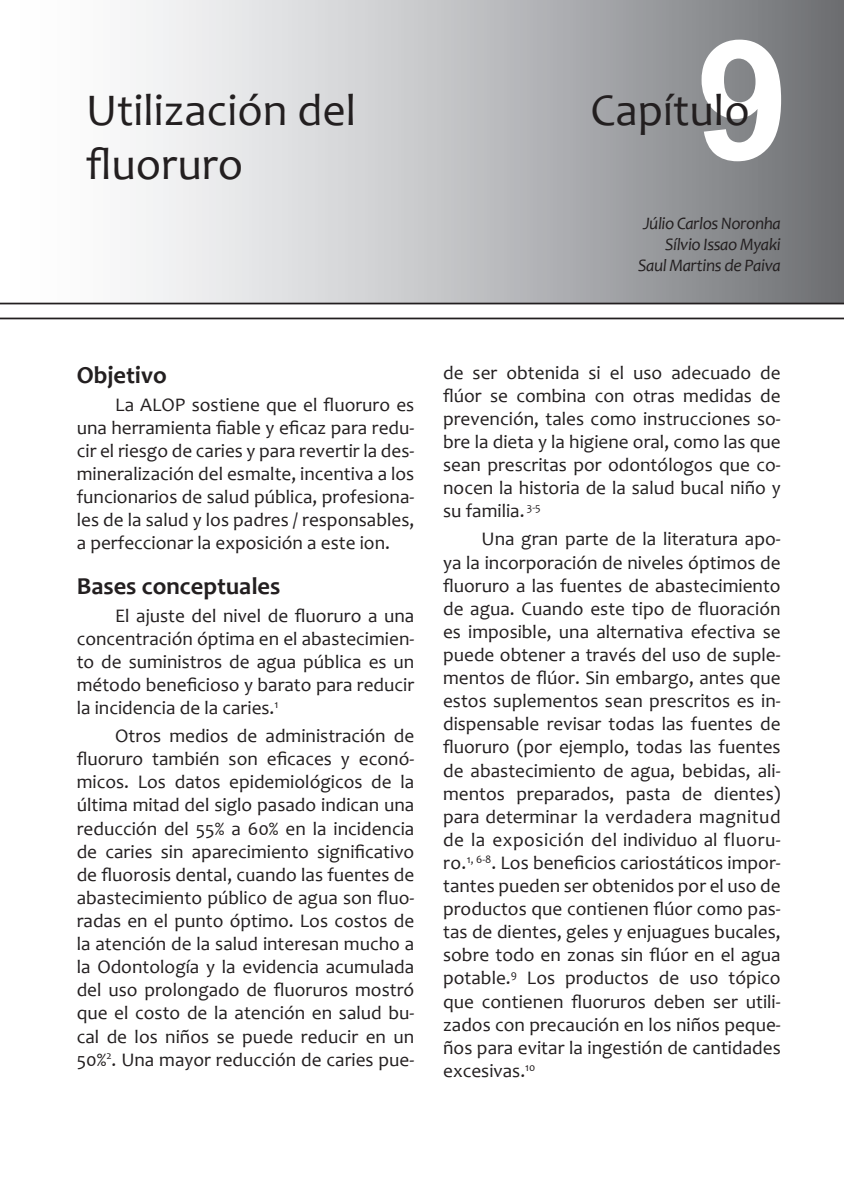
<style>
.page{position:relative;width:844px;height:1191px;background:#fff}
.page>*{position:absolute;margin:0;border:0;box-sizing:border-box;transform-origin:0 0}
.t1{font:700 166.25px "Arial";color:#fff}
.t2{font:45.5px/54.6px "Candara";color:#231f20}
.t3{font:700 24.5px "Candara";color:#231f20}
.t4{font:19.25px/23.1px "Candara";color:#231f20;text-align:justify}
.t5{font:italic 17.5px/21px "Candara";letter-spacing:-.025em;color:#231f20;text-align:right}
</style>
<div class="page">
<div style="left:0;top:0;width:843px;height:303px;background:linear-gradient(to right,#fff,#76787c)"></div>
<hr style="left:0;top:303px;width:843px;height:1px;background:#231f20">
<hr style="left:0;top:317px;width:843px;height:2px;background:#231f20">
<h1 class="t1" style="left:696px;top:-10px;width:94px">9</h1>
<h2 class="t2" style="left:86px;top:82px;width:271px">Utilización del fluoruro</h2>
<h2 class="t2" style="left:590px;top:82px;width:161px">Capítulo</h2>
<p class="t5" style="left:637px;top:212px;width:144px">Júlio Carlos Noronha<br>Sílvio Issao Myaki<br>Saul Martins de Paiva</p>
<p class="t3" style="left:77px;top:359px;width:91px">Objetivo</p>
<p class="t4" style="left:77px;top:392px;width:339px;text-indent:38px">La ALOP sostiene que el fluoruro es una herramienta fiable y eficaz para redu&shy;cir el riesgo de caries y para revertir la des&shy;mineralización del esmalte, incentiva a los funcionarios de salud pública, profesiona&shy;les de la salud y los padres / responsables, a perfeccionar la exposición a este ion.</p>
<p class="t3" style="left:77px;top:570px;width:205px">Bases conceptuales</p>
<p class="t4" style="left:77px;top:603px;width:339px;text-indent:39px">El ajuste del nivel de fluoruro a una concentración óptima en el abastecimien&shy;to de suministros de agua pública es un método beneficioso y barato para reducir la incidencia de la caries.<sup>1</sup></p>
<p class="t4" style="left:77px;top:724px;width:27px">O</p>
<p class="t4" style="left:77px;top:724px;width:339px;text-indent:52px">tros medios de administración de fluoruro también son eficaces y econó&shy;micos. Los datos epidemiológicos de la última mitad del siglo pasado indican una reducción del 55% a 60% en la incidencia de caries sin aparecimiento significativo de fluorosis dental, cuando las fuentes de abastecimiento público de agua son fluo&shy;radas en el punto óptimo. Los costos de la atención de la salud interesan mucho a la Odontología y la evidencia acumulada del uso prolongado de fluoruros mostró que el costo de la atención en salud bu&shy;cal de los niños se puede reducir en un 50%<sup>2</sup>. U na mayor reducción de caries pue-</p>
<p class="t4" style="left:443px;top:361px;width:339px">de ser obtenida si el uso adecuado de flúor se combina con otras medidas de prevención, tales como instrucciones so&shy;bre la dieta y la higiene oral, como las que sean prescritas por odontólogos que co&shy;nocen la historia de la salud bucal niño y su familia. <sup>3-5</sup></p>
<p class="t4" style="left:443px;top:527px;width:27px">U</p>
<p class="t4" style="left:443px;top:527px;width:339px;text-indent:52px">na gran parte de la literatura apo&shy;ya la incorporación de niveles óptimos de fluoruro a las fuentes de abastecimiento de agua. Cuando este tipo de fluoración es imposible, una alternativa efectiva se puede obtener a través del uso de suple&shy;mentos de flúor. Sin embargo, antes que estos suplementos sean prescritos es in&shy;dispensable revisar todas las fuentes de fluoruro (por ejemplo, todas las fuentes de abastecimiento de agua, bebidas, ali&shy;mentos preparados, pasta de dientes) para determinar la verdadera magnitud de la exposición del individuo al fluoru&shy;ro.<sup>1,</sup> <sup>6-8</sup>. Los beneficios cariostáticos impor&shy;tantes pueden ser obtenidos por el uso de productos que contienen flúor como pas&shy;tas de dientes, geles y enjuagues bucales, sobre todo en zonas sin flúor en el agua potable.<sup>9</sup> Los productos de uso tópico que contienen fluoruros deben ser utili&shy;zados con precaución en los niños peque&shy;ños para evitar la ingestión de cantidades excesivas.<sup>10</sup></p>
</div>
